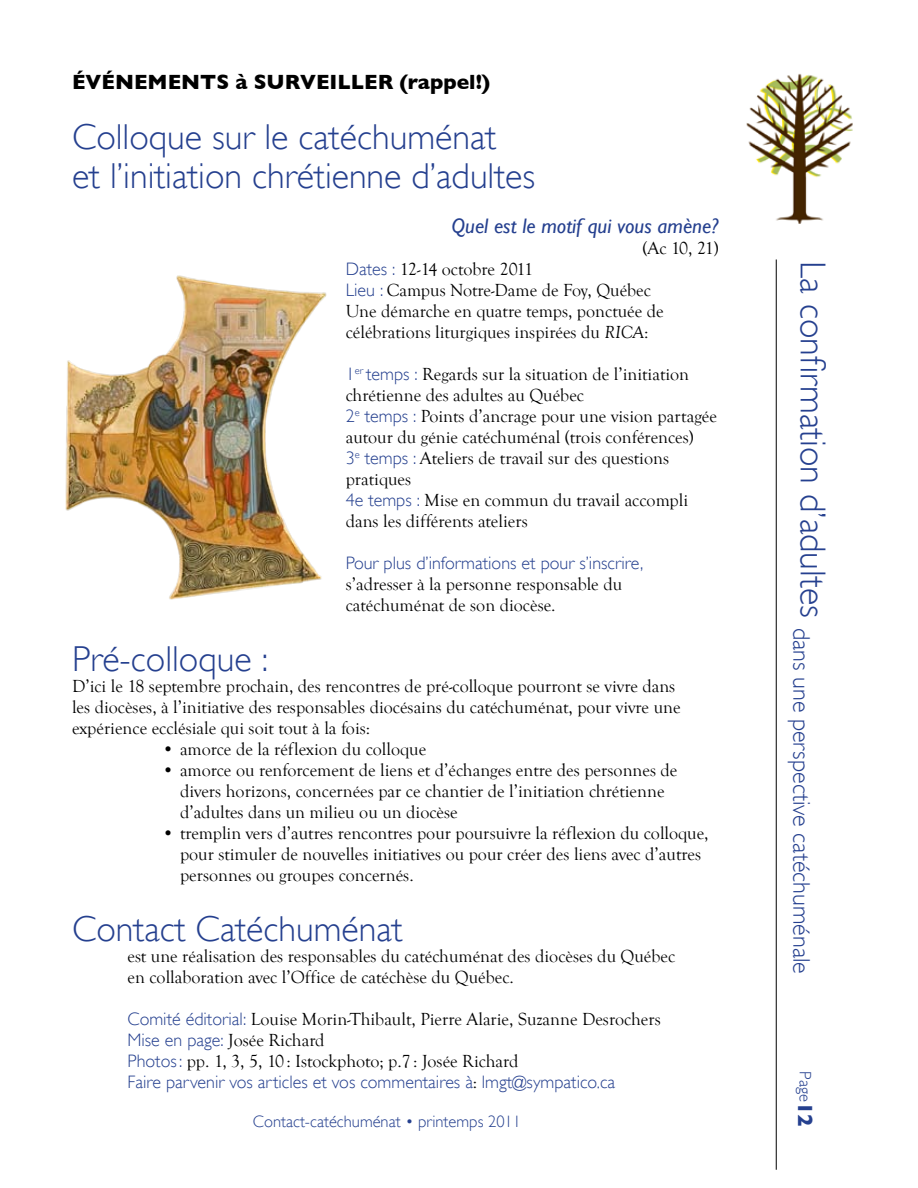
<style>
.page{position:relative;width:918px;height:1188px;background:#fff}
.page>*{position:absolute;margin:0;border:0;box-sizing:border-box;transform-origin:0 0}
.t1{font:300 36px/39px "Gill Sans";color:#25408f}
.t2{font:300 24px "Gill Sans";color:#25408f}
.t3{font:700 21px "Gill Sans";color:#000}
.t4{font:italic 21px "Gill Sans";color:#25408f}
.t5{font:18px/21px "Goudy Old Style T";color:#000}
.t6{font:300 18px "Gill Sans";color:#25408f}
.t7{font:300 16.5px "Gill Sans";color:#25408f}
.s1{font-family:"Gill Sans";font-weight:300;color:#25408f}
.s2{font-style:italic}
.s3{font-family:"Goudy Old Style T";font-weight:400;color:#000}
.s4{font-weight:700;font-size:21px}
</style>
<div class="page">
<hr style="left:776px;top:260px;width:1px;height:910px;background:#000">
<img style="left:746px;top:73px;width:107px;height:150px">
<img style="left:65px;top:275px;width:262px;height:325px">
<p class="t3" style="left:72px;top:69px;width:420px">ÉVÉNEMENTS à SURVEILLER (rappel!)</p>
<h1 class="t1" style="left:72px;top:117px;width:465px">Colloque sur le catéchuménat<br>et l’initiation chrétienne d’adultes</h1>
<p class="t4" style="left:451px;top:213px;width:269px">Quel est le motif qui vous amène?</p>
<p class="t5" style="left:643px;top:238px;width:78px">(Ac 10, 21)</p>
<p class="t5" style="left:346px;top:259px;width:319px"><span class="s1">Dates :</span> 12-14 octobre 2011<br><span class="s1">Lieu :</span> Campus Notre-Dame de Foy, Québec Une démarche en quatre temps, ponctuée de célébrations liturgiques inspirées du <span class="s2">RICA</span>:</p>
<p class="t5" style="left:346px;top:364px;width:373px"><span class="s1">1</span><sup>er</sup> <span class="s1">temps :</span> Regards sur la situation de l’initiation chrétienne des adultes au Québec<br><span class="s1">2</span><sup>e</sup> <span class="s1">temps :</span> Points d’ancrage pour une vision partagée autour du génie catéchuménal (trois conférences)<br><span class="s1">3</span><sup>e</sup> <span class="s1">temps :</span> Ateliers de travail sur des questions pratiques<br><span class="s1">4e temps :</span> Mise en commun du travail accompli dans les différents ateliers</p>
<p class="t6" style="left:346px;top:552px;width:299px">Pour plus d’informations et pour s’inscrire,</p>
<p class="t5" style="left:346px;top:574px;width:278px">s’adresser à la personne responsable du catéchuménat de son diocèse.</p>
<h1 class="t1" style="left:72px;top:639px;width:198px">Pré-colloque :</h1>
<p class="t5" style="left:72px;top:676px;width:610px">D’ici le 18 septembre prochain, des rencontres de pré-colloque pourront se vivre dans les diocèses, à l’initiative des responsables diocésains du catéchuménat, pour vivre une expérience ecclésiale qui soit tout à la fois:</p>
<p class="t5" style="left:162px;top:739px;width:266px">• amorce de la réflexion du colloque</p>
<p class="t5" style="left:180px;top:760px;width:499px;text-indent:-18px">• amorce ou renforcement de liens et d’échanges entre des personnes de divers horizons, concernées par ce chantier de l’initiation chrétienne d’adultes dans un milieu ou un diocèse</p>
<p class="t5" style="left:180px;top:823px;width:530px;text-indent:-18px">• tremplin vers d’autres rencontres pour poursuivre la réflexion du colloque, pour stimuler de nouvelles initiatives ou pour créer des liens avec d’autres personnes ou groupes concernés.</p>
<h1 class="t1" style="left:72px;top:909px;width:332px">Contact Catéchuménat</h1>
<p class="t5" style="left:128px;top:946px;width:549px">est une réalisation des responsables du catéchuménat des diocèses du Québec en collaboration avec l’Office de catéchèse du Québec.</p>
<p class="t5" style="left:128px;top:1009px;width:535px"><span class="s1">Comité éditorial:</span> Louise Morin-Thibault, Pierre Alarie, Suzanne Desrochers<br><span class="s1">Mise en page:</span> Josée Richard<br><span class="s1">Photos:</span> pp. 1, 3, 5, 10: Istockphoto; p.7 : Josée Richard</p>
<p class="t6" style="left:128px;top:1071px;width:489px">Faire parvenir vos articles et vos commentaires à<span class="s3">:</span> lmgt@sympatico.ca</p>
<p class="t7" style="left:253px;top:1112px;width:270px">Contact-catéchuménat • printemps 2011</p>
<h2 class="t2" style="left:815px;top:261px;width:714px;rotate:90deg"><sup>La</sup> <sup>confirmation</sup> <sup>d’adultes</sup> dans une perspective catéchuménale</h2>
<p class="t7" style="left:815px;top:1071px;width:57px;rotate:90deg">Page<span class="s4">12</span></p>
</div>
